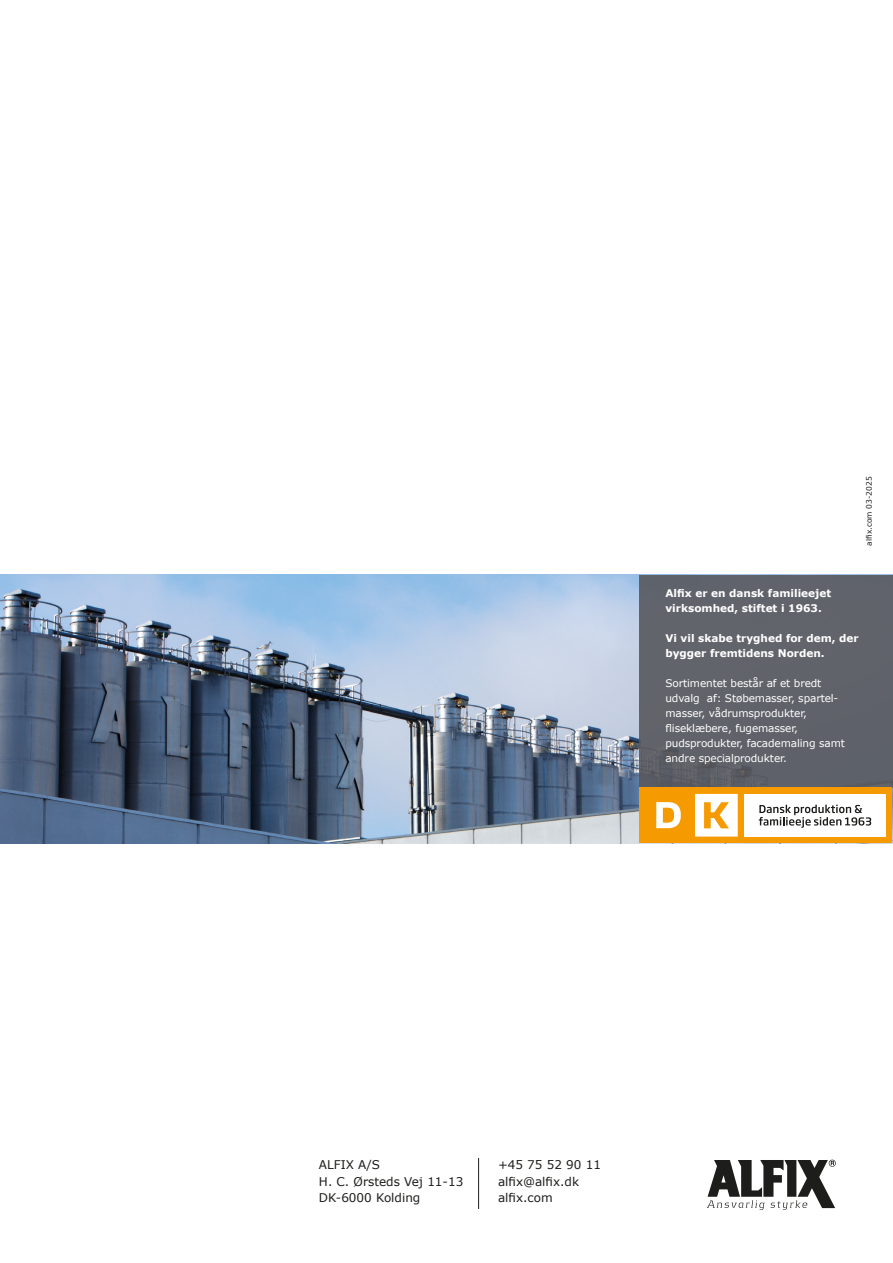
<style>
.page{position:relative;width:893px;height:1263px;background:#fff}
.page>*{position:absolute;margin:0;border:0;box-sizing:border-box;transform-origin:0 0}
.Adresse{font:12px "Verdana";color:#1d1d1b}
.Brødtekst{font:10.5px/15px "Verdana";letter-spacing:-.01em;color:#fff}
.Brødtekst-2{font:700 10.5px/15px "Verdana";color:#fff}
.Adresse-2{font:7.5px "Verdana";color:#1d1d1b}
</style>
<div class="page">
<img style="left:0;top:575px;width:893px;height:268px">
<svg style="left:707px;top:1160px;width:129px;height:50px"></svg>
<hr style="left:478px;top:1158px;width:1px;height:51px;background:#1d1d1b">
<div style="left:639px;top:575px;width:254px;height:212px;background:#60636a"></div>
<div style="left:639px;top:787px;width:253px;height:56px;background:#f59a00"></div>
<div style="left:744px;top:794px;width:141px;height:42px;background:#fff"></div>
<svg style="left:695px;top:794px;width:43px;height:42px"></svg>
<svg style="left:656px;top:802px;width:25px;height:26px"></svg>
<svg style="left:759px;top:805px;width:112px;height:23px"></svg>
<p class="Adresse-2" style="left:864px;top:545px;width:70px;rotate:-90deg">alfix.com 03-2025</p>
<p class="Brødtekst-2" style="left:665px;top:586px;width:167px">Alfix er en dansk familieejet virksomhed, stiftet i 1963.</p>
<p class="Brødtekst-2" style="left:665px;top:631px;width:195px">Vi vil skabe tryghed for dem, der bygger fremtidens Norden.</p>
<p class="Brødtekst" style="left:665px;top:676px;width:157px">Sortimentet består af et bredt</p>
<p class="Brødtekst" style="left:665px;top:691px;width:174px">udvalg af: Støbemasser, spartel&shy;masser, vådrumsprodukter,</p>
<p class="Brødtekst" style="left:665px;top:721px;width:134px">fliseklæbere, fugemasser,</p>
<p class="Brødtekst" style="left:665px;top:736px;width:181px">pudsprodukter, facademaling samt andre specialprodukter.</p>
<p class="Adresse" style="left:319px;top:1157px;width:63px">ALFIX A/S</p>
<p class="Adresse" style="left:319px;top:1174px;width:146px">H. C. Ørsteds Vej 11-13</p>
<p class="Adresse" style="left:319px;top:1190px;width:103px">DK-6000 Kolding</p>
<p class="Adresse" style="left:498px;top:1157px;width:105px">+45 75 52 90 11</p>
<p class="Adresse" style="left:498px;top:1174px;width:83px">alfix@alfix.dk</p>
<p class="Adresse" style="left:498px;top:1190px;width:56px">alfix.com</p>
</div>
